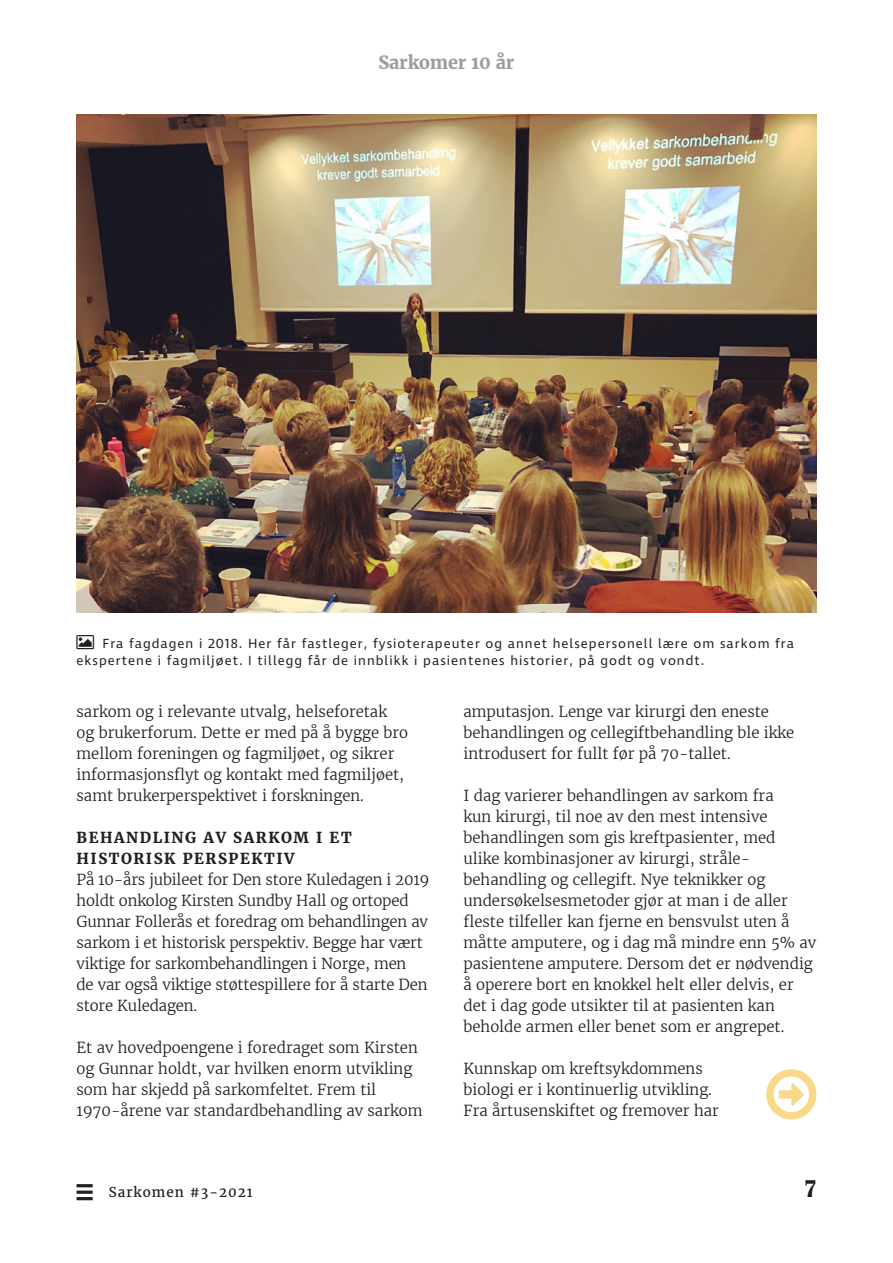
<style>
.page{position:relative;width:893px;height:1263px;background:#fff}
.page>*{position:absolute;margin:0;border:0;box-sizing:border-box;transform-origin:0 0}
.t1{font:500 24px "John Hancock CP";color:#231f20}
.t2{font:700 18px "Merriweather";letter-spacing:-.01em;color:#9b9da0}
.t3{font:300 15px/21px "Merriweather";color:#231f20}
.t4{font:700 15px/21px "Merriweather";letter-spacing:.1em;color:#231f20}
.t5{font:13.5px/16.2px "Ingra";letter-spacing:.075em;color:#231f20}
.t6{font:13.5px "Merriweather";letter-spacing:.075em;color:#231f20}
</style>
<div class="page">
<svg style="left:77px;top:1184px;width:16px;height:16px"></svg>
<svg style="left:766px;top:1069px;width:50px;height:50px"></svg>
<img style="left:77px;top:115px;width:739px;height:497px">
<p class="t2" style="left:378px;top:51px;width:137px">Sarkomer 10 år</p>
<p class="t5" style="left:77px;top:636px;width:719px;text-indent:26px">Fra fagdagen i 2018. Her får fastleger, fysioterapeuter og annet helsepersonell lære om sarkom fra ekspertene i fagmiljøet. I tillegg får de innblikk i pasientenes historier, på godt og vondt.</p>
<p class="t3" style="left:77px;top:701px;width:333px">sarkom og i relevante utvalg, helseforetak og brukerforum. Dette er med på å bygge bro mellom foreningen og fagmiljøet, og sikrer informasjonsflyt og kontakt med fagmiljøet, samt brukerperspektivet i forskningen.</p>
<p class="t4" style="left:77px;top:827px;width:277px">BEHANDLING AV SARKOM I ET<br>HISTORISK PERSPEKTIV</p>
<p class="t3" style="left:77px;top:869px;width:354px">På 10-års jubileet for Den store Kuledagen i 2019 holdt onkolog Kirsten Sundby Hall og ortoped Gunnar Follerås et foredrag om behandlingen av sarkom i et historisk perspektiv. Begge har vært viktige for sarkombehandlingen i Norge, men<br>de var også viktige støttespillere for å starte Den store Kuledagen.</p>
<p class="t3" style="left:77px;top:1037px;width:347px">Et av hovedpoengene i foredraget som Kirsten og Gunnar holdt, var hvilken enorm utvikling som har skjedd på sarkomfeltet. Frem til 1970-årene var standardbehandling av sarkom</p>
<p class="t3" style="left:463px;top:701px;width:332px">amputasjon. Lenge var kirurgi den eneste behandlingen og cellegiftbehandling ble ikke introdusert for fullt før på 70-tallet.</p>
<p class="t3" style="left:463px;top:785px;width:326px">I dag varierer behandlingen av sarkom fra kun kirurgi, til noe av den mest intensive behandlingen som gis kreftpasienter, med ulike kombinasjoner av kirurgi, stråle&shy;behandling og cellegift. Nye teknikker og undersøkelsesmetoder gjør at man i de aller</p>
<p class="t3" style="left:463px;top:911px;width:354px">fleste tilfeller kan fjerne en bensvulst uten å måtte amputere, og i dag må mindre enn 5% av</p>
<p class="t3" style="left:463px;top:953px;width:351px">pasientene amputere. Dersom det er nødvendig å operere bort en knokkel helt eller delvis, er</p>
<p class="t3" style="left:463px;top:995px;width:322px">det i dag gode utsikter til at pasienten kan beholde armen eller benet som er angrepet.</p>
<p class="t3" style="left:463px;top:1058px;width:257px">Kunnskap om kreftsykdommens biologi er i kontinuerlig utvikling.<br>Fra årtusenskiftet og fremover har</p>
<p class="t6" style="left:109px;top:1184px;width:145px">Sarkomen #3-2021</p>
<h1 class="t1" style="left:805px;top:1175px;width:13px">7</h1>
</div>
